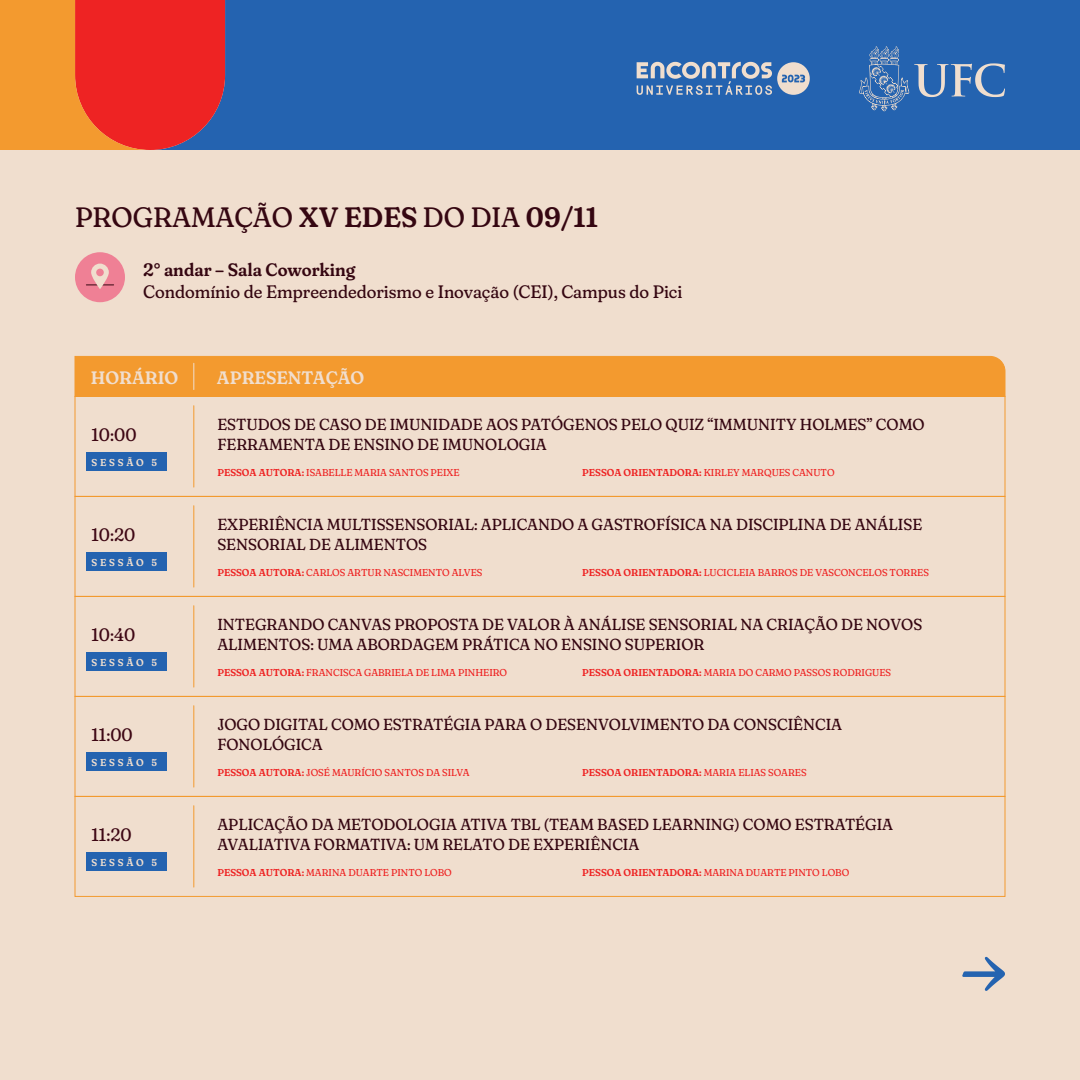
<style>
.page{position:relative;width:1080px;height:1080px;background:#f0dece}
.page>*{position:absolute;margin:0;border:0;box-sizing:border-box;transform-origin:0 0}
.t1{font:28px "Fraunces 72 pt Super Soft";color:#350611}
.t2{font:18px "Fraunces 72 pt Super Soft";color:#350611}
.t3{font:18px "Fraunces 72 pt Super Soft";color:#3d0613}
.t4{font:600 18px "Fraunces 72 pt Super Soft";color:#350611}
.t5{font:600 18px "Fraunces 72 pt Super Soft";color:#f0dece}
.t6{font:16px/19.2px "Fraunces 72 pt Super Soft";color:#350611}
.t7{font:10px "Fraunces 72 pt Super Soft";color:#ee2323}
.t8{font:600 10px "Fraunces 72 pt Super Soft";letter-spacing:.28em;color:#f0dece}
.t9{font:600 10px "Fraunces 72 pt Super Soft";color:#ee2323}
.s1{font-weight:600}
.s2{font-weight:400}
</style>
<div class="page">
<div style="left:225px;top:0;width:855px;height:150px;background:#2463b0"></div>
<svg style="left:0;top:0;width:225px;height:150px;background:#e8512c"></svg>
<svg style="left:858px;top:46px;width:147px;height:65px;background:#4375b4"></svg>
<svg style="left:637px;top:62px;width:173px;height:33px"></svg>
<div style="left:75px;top:252px;width:50px;height:50px;background:#ef8095;border-radius:50%"></div>
<svg style="left:86px;top:264px;width:28px;height:25px"></svg>
<div style="left:96px;top:269px;width:8px;height:7px;background:#ef8095;border-radius:50%"></div>
<hr style="left:193px;top:406px;width:1px;height:81px;background:#f39a2f">
<div style="left:74px;top:355px;width:932px;height:42px;background:#f39a2f"></div>
<div style="left:86px;top:452px;width:81px;height:19px;background:#2463b0"></div>
<div style="left:74px;top:496px;width:932px;height:101px;border:1px solid #f39a2f"></div>
<hr style="left:193px;top:506px;width:1px;height:81px;background:#f39a2f">
<div style="left:86px;top:552px;width:81px;height:19px;background:#2463b0"></div>
<div style="left:74px;top:596px;width:932px;height:101px;border:1px solid #f39a2f"></div>
<hr style="left:193px;top:606px;width:1px;height:81px;background:#f39a2f">
<div style="left:86px;top:652px;width:81px;height:19px;background:#2463b0"></div>
<div style="left:74px;top:696px;width:932px;height:101px;border:1px solid #f39a2f"></div>
<hr style="left:193px;top:706px;width:1px;height:81px;background:#f39a2f">
<div style="left:86px;top:752px;width:81px;height:19px;background:#2463b0"></div>
<div style="left:74px;top:796px;width:932px;height:101px;border:1px solid #f39a2f"></div>
<hr style="left:193px;top:806px;width:1px;height:81px;background:#f39a2f">
<div style="left:86px;top:852px;width:81px;height:19px;background:#2463b0"></div>
<svg style="left:962px;top:957px;width:43px;height:34px"></svg>
<h1 class="t1" style="left:75px;top:197px;width:524px">PROGRAMAÇÃO <span class="s1">XV EDES</span> DO DIA <span class="s1">09/11</span></h1>
<p class="t4" style="left:143px;top:256px;width:214px">2° andar – Sala Coworking</p>
<p class="t2" style="left:143px;top:278px;width:541px">Condomínio de Empreendedorismo e Inovação (CEI), Campus do Pici</p>
<p class="t5" style="left:91px;top:364px;width:89px">HORÁRIO</p>
<p class="t5" style="left:217px;top:364px;width:149px">APRESENTAÇÃO</p>
<p class="t3" style="left:92px;top:422px;width:47px">10:00</p>
<p class="t8" style="left:92px;top:455px;width:67px">SESSÃO 5</p>
<p class="t3" style="left:92px;top:522px;width:45px">10:20</p>
<p class="t8" style="left:92px;top:555px;width:67px">SESSÃO 5</p>
<p class="t3" style="left:92px;top:622px;width:45px">10:40</p>
<p class="t8" style="left:92px;top:655px;width:67px">SESSÃO 5</p>
<p class="t3" style="left:92px;top:722px;width:43px">11:00</p>
<p class="t8" style="left:92px;top:755px;width:67px">SESSÃO 5</p>
<p class="t3" style="left:92px;top:822px;width:42px">11:20</p>
<p class="t8" style="left:92px;top:855px;width:67px">SESSÃO 5</p>
<p class="t6" style="left:217px;top:414px;width:709px">ESTUDOS DE CASO DE IMUNIDADE AOS PATÓGENOS PELO QUIZ “IMMUNITY HOLMES” COMO<br>FERRAMENTA DE ENSINO DE IMUNOLOGIA</p>
<p class="t7" style="left:217px;top:465px;width:244px"><span class="s1">PESSOA AUTORA:</span> ISABELLE MARIA SANTOS PEIXE</p>
<p class="t7" style="left:582px;top:465px;width:254px"><span class="s1">PESSOA ORIENTADORA:</span> KIRLEY MARQUES CANUTO</p>
<p class="t6" style="left:217px;top:514px;width:706px">EXPERIÊNCIA MULTISSENSORIAL: APLICANDO A GASTROFÍSICA NA DISCIPLINA DE ANÁLISE<br>SENSORIAL DE ALIMENTOS</p>
<p class="t7" style="left:217px;top:565px;width:267px"><span class="s1">PESSOA AUTORA:</span> CARLOS ARTUR NASCIMENTO ALVES</p>
<p class="t7" style="left:582px;top:565px;width:348px"><span class="s1">PESSOA ORIENTADORA:</span> LUCICLEIA BARROS DE VASCONCELOS TORRES</p>
<p class="t6" style="left:217px;top:614px;width:706px">INTEGRANDO CANVAS PROPOSTA DE VALOR À ANÁLISE SENSORIAL NA CRIAÇÃO DE NOVOS<br>ALIMENTOS: UMA ABORDAGEM PRÁTICA NO ENSINO SUPERIOR</p>
<p class="t7" style="left:217px;top:665px;width:291px"><span class="s1">PESSOA AUTORA:</span> FRANCISCA GABRIELA DE LIMA PINHEIRO</p>
<p class="t7" style="left:582px;top:665px;width:310px"><span class="s1">PESSOA ORIENTADORA:</span> MARIA DO CARMO PASSOS RODRIGUES</p>
<p class="t6" style="left:217px;top:714px;width:626px">JOGO DIGITAL COMO ESTRATÉGIA PARA O DESENVOLVIMENTO DA CONSCIÊNCIA<br>FONOLÓGICA</p>
<p class="t7" style="left:217px;top:765px;width:254px"><span class="s1">PESSOA AUTORA:</span> JOSÉ MAURÍCIO SANTOS DA SILVA</p>
<p class="t9" style="left:582px;top:765px;width:226px">PESSOA ORIENTADORA: <span class="s2">MARIA ELIAS SOARES</span></p>
<p class="t6" style="left:217px;top:814px;width:677px">APLICAÇÃO DA METODOLOGIA ATIVA TBL (TEAM BASED LEARNING) COMO ESTRATÉGIA<br>AVALIATIVA FORMATIVA: UM RELATO DE EXPERIÊNCIA</p>
<p class="t7" style="left:217px;top:865px;width:236px"><span class="s1">PESSOA AUTORA:</span> MARINA DUARTE PINTO LOBO</p>
<p class="t7" style="left:582px;top:865px;width:269px"><span class="s1">PESSOA ORIENTADORA:</span> MARINA DUARTE PINTO LOBO</p>
</div>
